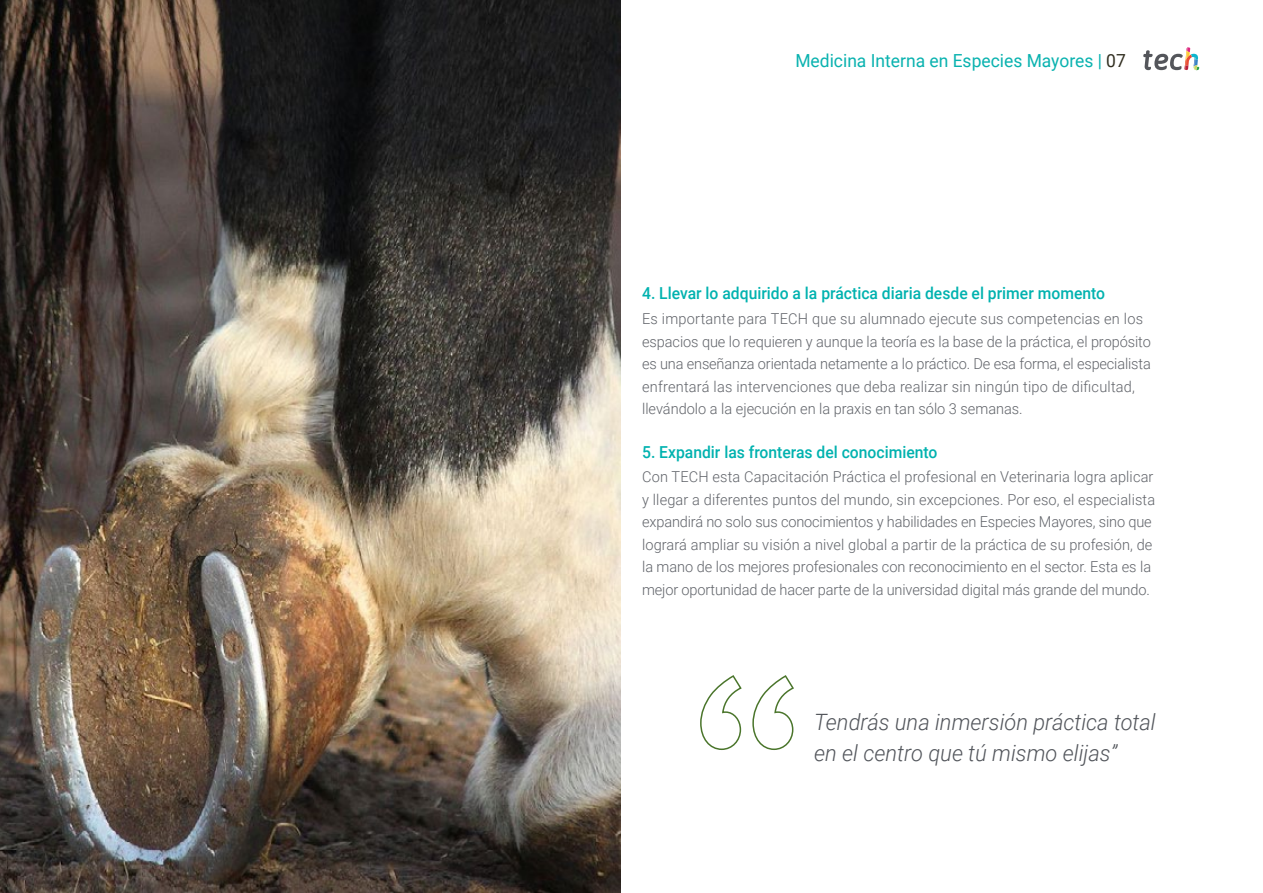
<style>
.page{position:relative;width:1263px;height:893px;background:#fff}
.page>*{position:absolute;margin:0;border:0;box-sizing:border-box;transform-origin:0 0}
.t1{font:italic 300 22.5px/31.5px "Roboto";color:#52555b}
.t2{font:18px "Roboto";color:#09b2af}
.t3{font:500 16.5px "Roboto";color:#00b2af;scale:.95 1}
.t4{font:300 15px/22.5px "Roboto";color:#61646a}
.s1{color:#00b0ae}
.s2{color:#312e20}
</style>
<div class="page">
<svg style="left:700px;top:675px;width:94px;height:75px"></svg>
<img style="left:0;top:0;width:621px;height:893px">
<svg style="left:1143px;top:47px;width:56px;height:24px"></svg>
<p class="t2" style="left:795px;top:48px;width:332px">Medicina Interna en Especies Mayores <span class="s1">|</span> <span class="s2">07</span></p>
<p class="t3" style="left:642px;top:282px;width:489px">4. Llevar lo adquirido a la práctica diaria desde el primer momento</p>
<p class="t4" style="left:642px;top:307px;width:510px">Es importante para TECH que su alumnado ejecute sus competencias en los espacios que lo requieren y aunque la teoría es la base de la práctica, el propósito es una enseñanza orientada netamente a lo práctico. De esa forma, el especialista enfrentará las intervenciones que deba realizar sin ningún tipo de dificultad, llevándolo a la ejecución en la praxis en tan sólo 3 semanas.</p>
<p class="t3" style="left:642px;top:440px;width:312px">5. Expandir las fronteras del conocimiento</p>
<p class="t4" style="left:642px;top:465px;width:515px">Con TECH esta Capacitación Práctica el profesional en Veterinaria logra aplicar y llegar a diferentes puntos del mundo, sin excepciones. Por eso, el especialista expandirá no solo sus conocimientos y habilidades en Especies Mayores, sino que logrará ampliar su visión a nivel global a partir de la práctica de su profesión, de la mano de los mejores profesionales con reconocimiento en el sector. Esta es la mejor oportunidad de hacer parte de la universidad digital más grande del mundo.</p>
<h1 class="t1" style="left:814px;top:705px;width:343px">Tendrás una inmersión práctica total en el centro que tú mismo elijas”</h1>
</div>
